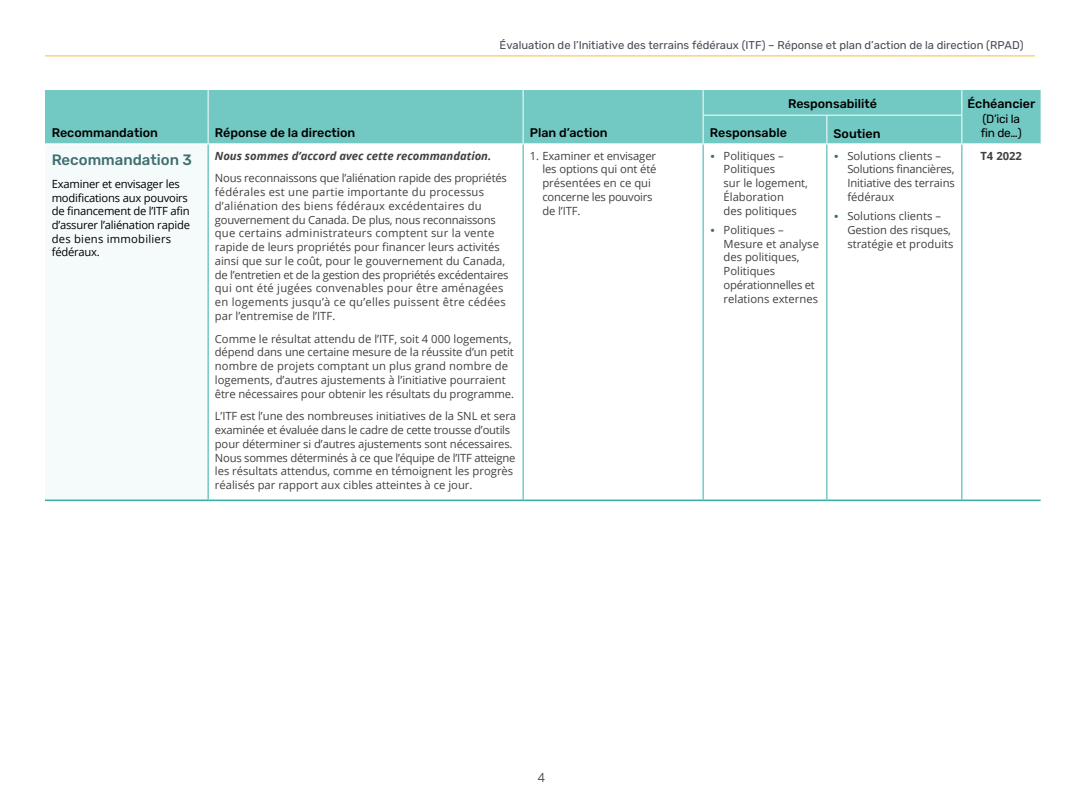
<style>
.page{position:relative;width:1080px;height:810px;background:#fff}
.page>*{position:absolute;margin:0;border:0;box-sizing:border-box;transform-origin:0 0}
.Subhead-Recommend{font:500 15px "Rubik";color:#3e6e71}
.t1{font:500 12.5px "Rubik";color:#000}
.t2{font:12.5px "Open Sans";color:#474c55}
.t3{font:11.88px "Rubik";letter-spacing:-.02em;color:#000}
.P_Body{font:11.25px/13.8px "Open Sans";color:#414042}
.P_Body-Recommend{font:11.25px/13.8px "Open Sans";letter-spacing:-.02em;color:#000}
.t4{font:11.25px "Rubik";color:#474c55}
.P_Body-2{font:italic 700 11.25px "Open Sans";color:#414042}
.P_Body-3{font:700 11.25px "Open Sans";color:#414042}
.s1{font-family:"Rubik";font-size:15px;color:#3e6e71}
</style>
<div class="page">
<hr style="left:45px;top:56px;width:990px;height:1px;background:#fdbd3b">
<div style="left:45px;top:90px;width:996px;height:53px;background:#72c8c2"></div>
<div style="left:45px;top:144px;width:163px;height:356px;background:#f5fbfb"></div>
<svg style="left:208px;top:90px;width:1px;height:53px"></svg>
<svg style="left:523px;top:90px;width:1px;height:53px"></svg>
<svg style="left:703px;top:90px;width:1px;height:53px"></svg>
<svg style="left:827px;top:116px;width:1px;height:27px"></svg>
<svg style="left:962px;top:90px;width:1px;height:53px"></svg>
<hr style="left:703px;top:115px;width:124px;height:1px;background:#fff">
<hr style="left:827px;top:115px;width:135px;height:1px;background:#fff">
<hr style="left:45px;top:143px;width:163px;height:2px;background:#fff">
<hr style="left:208px;top:145px;width:1px;height:355px;background:#36b0a7">
<hr style="left:523px;top:145px;width:1px;height:355px;background:#36b0a7">
<hr style="left:703px;top:145px;width:1px;height:355px;background:#36b0a7">
<hr style="left:827px;top:145px;width:1px;height:355px;background:#36b0a7">
<hr style="left:962px;top:145px;width:1px;height:355px;background:#36b0a7">
<hr style="left:45px;top:500px;width:163px;height:1px;background:#36b0a7">
<hr style="left:208px;top:500px;width:315px;height:1px;background:#36b0a7">
<hr style="left:523px;top:500px;width:180px;height:1px;background:#36b0a7">
<hr style="left:703px;top:500px;width:124px;height:1px;background:#36b0a7">
<hr style="left:827px;top:500px;width:135px;height:1px;background:#36b0a7">
<hr style="left:962px;top:500px;width:79px;height:1px;background:#36b0a7">
<p class="t4" style="left:500px;top:38px;width:526px">Évaluation de l’Initiative des terrains fédéraux (ITF) – Réponse et plan d’action de la direction (RPAD)</p>
<p class="t1" style="left:52px;top:126px;width:108px">Recommandation</p>
<p class="t1" style="left:215px;top:126px;width:142px">Réponse de la direction</p>
<p class="t1" style="left:530px;top:126px;width:79px">Plan d’action</p>
<p class="t1" style="left:788px;top:97px;width:91px">Responsabilité</p>
<p class="t1" style="left:968px;top:97px;width:69px">Échéancier</p>
<p class="t3" style="left:982px;top:112px;width:39px">(D’ici la</p>
<p class="t1" style="left:710px;top:126px;width:79px">Responsable</p>
<p class="t1" style="left:834px;top:127px;width:48px">Soutien</p>
<p class="t3" style="left:981px;top:126px;width:42px">fin de…)</p>
<h3 class="Subhead-Recommend" style="left:52px;top:151px;width:142px">Recommandation 3</h3>
<p class="P_Body-Recommend" style="left:52px;top:177px;width:140px">Examiner et envisager les modifications aux pouvoirs de financement de l’ITF afin d’assurer l’aliénation rapide des biens immobiliers fédéraux.</p>
<p class="P_Body-2" style="left:215px;top:148px;width:278px">Nous sommes d’accord avec cette recommandation.</p>
<p class="P_Body" style="left:215px;top:171px;width:295px">Nous reconnaissons que l’aliénation rapide des propriétés fédérales est une partie importante du processus d’aliénation des biens fédéraux excédentaires du gouvernement du Canada. De plus, nous reconnaissons que certains administrateurs comptent sur la vente rapide de leurs propriétés pour financer leurs activités ainsi que sur le coût, pour le gouvernement du Canada, de l’entretien et de la gestion des propriétés excédentaires qui ont été jugées convenables pour être aménagées en logements jusqu’à ce qu’elles puissent être cédées par l’entremise de l’ITF.</p>
<p class="P_Body" style="left:215px;top:331px;width:301px">Comme le résultat attendu de l’ITF, soit 4 000 logements, dépend dans une certaine mesure de la réussite d’un petit nombre de projets comptant un plus grand nombre de logements, d’autres ajustements à l’initiative pourraient être nécessaires pour obtenir les résultats du programme.</p>
<p class="P_Body" style="left:215px;top:409px;width:303px">L’ITF est l’une des nombreuses initiatives de la SNL et sera examinée et évaluée dans le cadre de cette trousse d’outils pour déterminer si d’autres ajustements sont nécessaires.<br>Nous sommes déterminés à ce que l’équipe de l’ITF atteigne les résultats attendus, comme en témoignent les progrès réalisés par rapport aux cibles atteintes à ce jour.</p>
<p class="P_Body" style="left:542px;top:148px;width:116px;text-indent:-12px">1. Examiner et envisager les options qui ont été présentées en ce qui concerne les pouvoirs de l’ITF.</p>
<p class="P_Body" style="left:724px;top:148px;width:86px;text-indent:-14px"><span class="s1">•</span> Politiques –<br>Politiques<br>sur le logement,<br>Élaboration<br>des politiques</p>
<p class="P_Body" style="left:724px;top:223px;width:97px;text-indent:-14px"><span class="s1">•</span> Politiques –<br>Mesure et analyse des politiques,<br>Politiques opérationnelles et relations externes</p>
<p class="P_Body" style="left:847px;top:148px;width:109px;text-indent:-14px"><span class="s1">•</span> Solutions clients –<br>Solutions financières,<br>Initiative des terrains fédéraux</p>
<p class="P_Body" style="left:847px;top:209px;width:108px;text-indent:-14px"><span class="s1">•</span> Solutions clients –<br>Gestion des risques, stratégie et produits</p>
<p class="P_Body-3" style="left:980px;top:148px;width:43px">T4 2022</p>
<p class="t2" style="left:538px;top:769px;width:9px">4</p>
</div>
